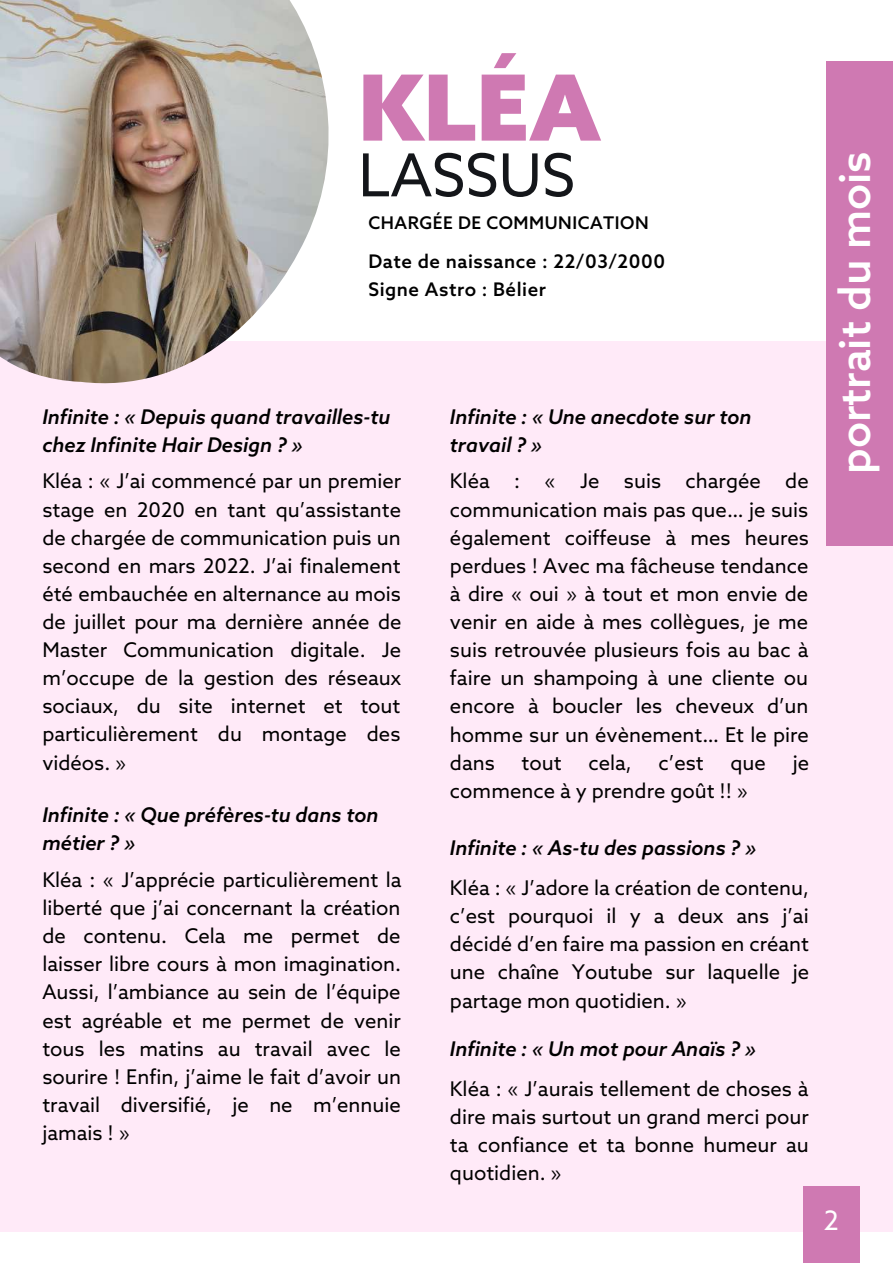
<style>
.page{position:relative;width:893px;height:1264px;background:#fff}
.page>*{position:absolute;margin:0;border:0;box-sizing:border-box;transform-origin:0 0}
.t1{font:900 91.2px "Azo Sans";color:#cf79b2}
.t2{font:59.25px "Azo Sans";color:#14161a}
.t3{font:500 42.75px "Azo Sans";color:#fff}
.t4{font:26.85px "Azo Sans";color:#fff}
.t5{font:20.25px/28px "Azo Sans";color:#000;text-align:justify}
.t6{font:italic 500 20.25px/28px "Azo Sans";color:#000}
.t7{font:500 18.75px/28px "Azo Sans";letter-spacing:.03em;color:#000}
.t8{font:500 17.4px "Azo Sans";letter-spacing:.03em;color:#000}
</style>
<div class="page">
<div style="left:0;top:341px;width:892px;height:890px;background:#ffeaf8"></div>
<div style="left:825px;top:61px;width:67px;height:484px;background:#cf79b2"></div>
<div style="left:803px;top:1186px;width:56px;height:76px;background:#cf79b2"></div>
<img style="left:0;top:0;width:329px;height:384px">
<h1 class="t1" style="left:358px;top:61px;width:244px">KLÉA</h1>
<h2 class="t2" style="left:358px;top:145px;width:218px">LASSUS</h2>
<p class="t8" style="left:368px;top:214px;width:282px">CHARGÉE DE COMMUNICATION</p>
<p class="t7" style="left:368px;top:248px;width:298px">Date de naissance : 22/03/2000<br>Signe Astro : Bélier</p>
<p class="t6" style="left:42px;top:404px;width:349px">Infinite : « Depuis quand travailles-tu chez Infinite Hair Design ? »</p>
<p class="t5" style="left:42px;top:469px;width:360px">Kléa : « J’ai commencé par un premier stage en 2020 en tant qu’assistante de chargée de communication puis un second en mars 2022. J’ai finalement été embauchée en alternance au mois de juillet pour ma dernière année de Master Communication digitale. Je m’occupe de la gestion des réseaux sociaux, du site internet et tout particulièrement du montage des vidéos. »</p>
<p class="t6" style="left:42px;top:802px;width:337px">Infinite : « Que préfères-tu dans ton métier ? »</p>
<p class="t5" style="left:42px;top:867px;width:360px">Kléa : « J’apprécie particulièrement la liberté que j’ai concernant la création de contenu. Cela me permet de laisser libre cours à mon imagination.<br>Aussi, l’ambiance au sein de l’équipe est agréable et me permet de venir tous les matins au travail avec le sourire ! Enfin, j’aime le fait d’avoir un travail diversifié, je ne m’ennuie jamais ! »</p>
<p class="t6" style="left:450px;top:404px;width:303px">Infinite : « Une anecdote sur ton travail ? »</p>
<p class="t5" style="left:450px;top:469px;width:360px">Kléa : « Je suis chargée de communication mais pas que… je suis également coiffeuse à mes heures perdues ! Avec ma fâcheuse tendance à dire « oui » à tout et mon envie de venir en aide à mes collègues, je me suis retrouvée plusieurs fois au bac à faire un shampoing à une cliente ou encore à boucler les cheveux d’un homme sur un évènement… Et le pire dans</p>
<p class="t5" style="left:521px;top:750px;width:42px">tout</p>
<p class="t5" style="left:588px;top:750px;width:45px">cela,</p>
<p class="t5" style="left:658px;top:750px;width:47px">c’est</p>
<p class="t5" style="left:730px;top:750px;width:37px">que</p>
<p class="t5" style="left:792px;top:750px;width:18px">je</p>
<p class="t5" style="left:450px;top:778px;width:299px">commence à y prendre goût !! »</p>
<p class="t6" style="left:450px;top:835px;width:308px">Infinite : « As-tu des passions ? »</p>
<p class="t5" style="left:450px;top:875px;width:360px">Kléa : « J’adore la création de contenu, c’est pourquoi il y a deux ans j’ai décidé d’en faire ma passion en créant une chaîne Youtube sur laquelle je partage mon quotidien. »</p>
<p class="t6" style="left:450px;top:1036px;width:308px">Infinite : « Un mot pour Anaïs ? »</p>
<p class="t5" style="left:450px;top:1076px;width:360px">Kléa : « J’aurais tellement de choses à dire mais surtout un grand merci pour ta confiance et ta bonne humeur au quotidien. »</p>
<h3 class="t3" style="left:832px;top:474px;width:324px;rotate:-90deg">portrait du mois</h3>
<h3 class="t4" style="left:823px;top:1206px;width:17px">2</h3>
</div>
